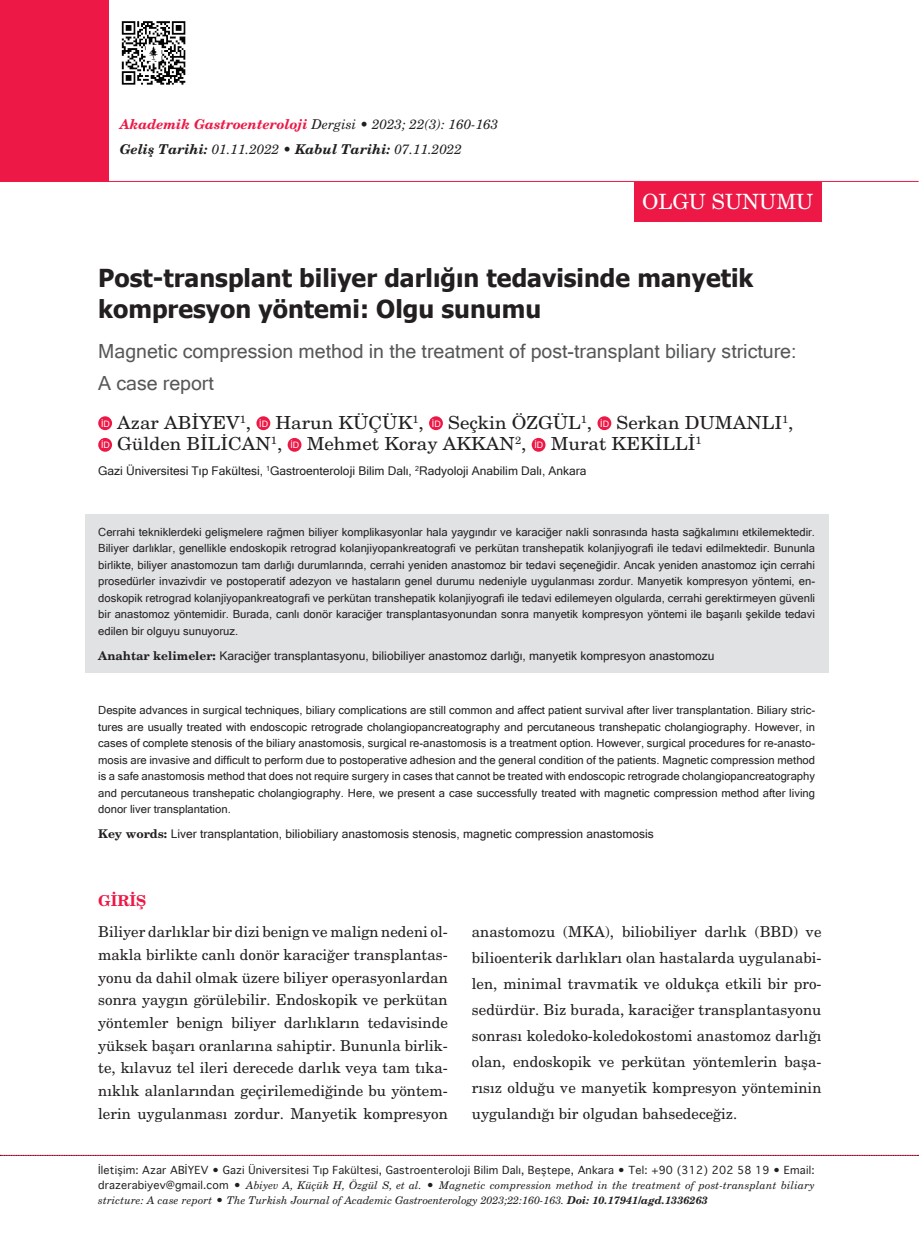
<style>
.page{position:relative;width:919px;height:1238px;background:#fff}
.page>*{position:absolute;margin:0;border:0;box-sizing:border-box;transform-origin:0 0}
.t1{font:700 24.75px/31.5px "Tahoma";color:#231f20}
.t2{font:500 21px "New Century Schoolbook OTF";color:#fff}
.t3{font:19.5px/31.5px "Microsoft Sans Serif";color:#57585a}
.t4{font:500 18px/21.6px "New Century Schoolbook OTF";color:#231f20;scale:1.05 1}
.t5{font:500 15px/22.6px "New Century Schoolbook OTF";color:#231f20;text-align:justify}
.t6{font:700 15px "New Century Schoolbook OTF";color:#ed1845}
.t7{font:italic 500 13.5px/24.8px "New Century Schoolbook OTF";color:#231f20}
.t8{font:12px "Microsoft Sans Serif";color:#231f20}
.t9{font:11.25px/16.5px "Microsoft Sans Serif";color:#231f20;text-align:justify}
.t10{font:italic 500 10.65px/15px "New Century Schoolbook OTF";letter-spacing:.015em;color:#231f20}
.t11{font:10.65px "Thonburi";letter-spacing:.015em;color:#231f20}
.s1{font-weight:700;color:#ed1845}
.s2{font-weight:700}
.s3{font-family:"Microsoft Sans Serif";font-weight:400;font-size:8.85px;color:#fff}
.s4{font-family:"New Century Schoolbook OTF";font-weight:700}
.s5{font-family:"Thonburi";font-weight:400;font-style:normal}
</style>
<div class="page">
<svg style="left:0;top:1154px;width:919px;height:1px"></svg>
<div style="left:0;top:0;width:108px;height:182px;background:#ed1845"></div>
<hr style="left:104px;top:181px;width:814px;height:1px;background:#ed1845">
<svg style="left:121px;top:21px;width:65px;height:64px"></svg>
<div style="left:634px;top:182px;width:187px;height:39px;background:#ed1845"></div>
<div style="left:85px;top:514px;width:743px;height:158px;background:#e1e2e4"></div>
<div style="left:98px;top:416px;width:14px;height:14px;background:#ed1845;border-radius:50%"></div>
<div style="left:256px;top:416px;width:14px;height:14px;background:#ed1845;border-radius:50%"></div>
<div style="left:429px;top:416px;width:14px;height:14px;background:#ed1845;border-radius:50%"></div>
<div style="left:597px;top:416px;width:14px;height:14px;background:#ed1845;border-radius:50%"></div>
<div style="left:98px;top:438px;width:14px;height:14px;background:#ed1845;border-radius:50%"></div>
<div style="left:287px;top:438px;width:14px;height:14px;background:#ed1845;border-radius:50%"></div>
<div style="left:531px;top:438px;width:14px;height:14px;background:#ed1845;border-radius:50%"></div>
<p class="t7" style="left:120px;top:112px;width:380px"><span class="s1">Akademik Gastroenteroloji</span> Dergisi • 2023; 22(3): 160-163<br><span class="s2">Geliş Tarihi:</span> 01.11.2022 • <span class="s2">Kabul Tarihi:</span> 07.11.2022</p>
<h2 class="t2" style="left:642px;top:189px;width:173px">OLGU SUNUMU</h2>
<h1 class="t1" style="left:98px;top:261px;width:656px">Post-transplant biliyer darlığın tedavisinde manyetik kompresyon yöntemi: Olgu sunumu</h1>
<h3 class="t3" style="left:98px;top:336px;width:699px">Magnetic compression method in the treatment of post-transplant biliary stricture:<br>A case report</h3>
<h3 class="t4" style="left:101px;top:411px;width:661px"><span class="s3">İD</span> Azar ABİYEV<sup>1</sup>, <span class="s3">İD</span> Harun KÜÇÜK<sup>1</sup>, <span class="s3">İD</span> Seçkin ÖZGÜL<sup>1</sup>, <span class="s3">İD</span> Serkan DUMANLI<sup>1</sup>,<br><span class="s3">İD</span> Gülden BİLİCAN<sup>1</sup>, <span class="s3">İD</span> Mehmet Koray AKKAN<sup>2</sup>, <span class="s3">İD</span> Murat KEKİLLİ<sup>1</sup></h3>
<p class="t8" style="left:98px;top:464px;width:490px">Gazi Üniversitesi Tıp Fakültesi, <sup>1</sup>Gastroenteroloji Bilim Dalı, <sup>2</sup>Radyoloji Anabilim Dalı, Ankara</p>
<p class="t9" style="left:98px;top:523px;width:718px">Cerrahi tekniklerdeki gelişmelere rağmen biliyer komplikasyonlar hala yaygındır ve karaciğer nakli sonrasında hasta sağkalımını etkilemektedir.<br>Biliyer darlıklar, genellikle endoskopik retrograd kolanjiyopankreatografi ve perkütan transhepatik kolanjiyografi ile tedavi edilmektedir. Bununla birlikte, biliyer anastomozun tam darlığı durumlarında, cerrahi yeniden anastomoz bir tedavi seçeneğidir. Ancak yeniden anastomoz için cerrahi prosedürler invazivdir ve postoperatif adezyon ve hastaların genel durumu nedeniyle uygulanması zordur. Manyetik kompresyon yöntemi, en&shy;doskopik retrograd kolanjiyopankreatografi ve perkütan transhepatik kolanjiyografi ile tedavi edilemeyen olgularda, cerrahi gerektirmeyen güvenli bir anastomoz yöntemidir. Burada, canlı donör karaciğer transplantasyonundan sonra manyetik kompresyon yöntemi ile başarılı şekilde tedavi edilen bir olguyu sunuyoruz.</p>
<p class="t8" style="left:98px;top:648px;width:617px"><span class="s4">Anahtar kelimeler:</span> Karaciğer transplantasyonu, biliobiliyer anastomoz darlığı, manyetik kompresyon anastomozu</p>
<p class="t9" style="left:98px;top:701px;width:718px">Despite advances in surgical techniques, biliary complications are still common and affect patient survival after liver transplantation. Biliary stric&shy;tures are usually treated with endoscopic retrograde cholangiopancreatography and percutaneous transhepatic cholangiography. However, in cases of complete stenosis of the biliary anastomosis, surgical re-anastomosis is a treatment option. However, surgical procedures for re-anasto&shy;mosis are invasive and difficult to perform due to postoperative adhesion and the general condition of the patients. Magnetic compression method is a safe anastomosis method that does not require surgery in cases that cannot be treated with endoscopic retrograde cholangiopancreatography and percutaneous transhepatic cholangiography. Here, we present a case successfully treated with magnetic compression method after living donor liver transplantation.</p>
<p class="t8" style="left:98px;top:827px;width:557px"><span class="s4">Key words:</span> Liver transplantation, biliobiliary anastomosis stenosis, magnetic compression anastomosis</p>
<h3 class="t6" style="left:98px;top:891px;width:50px">GİRİŞ</h3>
<p class="t5" style="left:98px;top:920px;width:351px">Biliyer darlıklar bir dizi benign ve malign nedeni ol&shy;makla birlikte canlı donör karaciğer transplantas&shy;yonu da dahil olmak üzere biliyer operasyonlardan sonra yaygın görülebilir. Endoskopik ve perkütan yöntemler benign biliyer darlıkların tedavisinde yüksek başarı oranlarına sahiptir. Bununla birlik&shy;te, kılavuz tel ileri derecede darlık veya tam tıka&shy;nıklık alanlarından geçirilemediğinde bu yöntem&shy;lerin uygulanması zordur. Manyetik kompresyon</p>
<p class="t5" style="left:472px;top:918px;width:351px;line-height:26px">anastomozu (MKA), biliobiliyer darlık (BBD) ve bilioenterik darlıkları olan hastalarda uygulanabi&shy;len, minimal travmatik ve oldukça etkili bir pro&shy;sedürdür. Biz burada, karaciğer transplantasyonu sonrası koledoko-koledokostomi anastomoz darlığı olan, endoskopik ve perkütan yöntemlerin başa&shy;rısız olduğu ve manyetik kompresyon yönteminin uygulandığı bir olgudan bahsedeceğiz.</p>
<p class="t11" style="left:98px;top:1164px;width:717px">İletişim: Azar ABİYEV • Gazi Üniversitesi Tıp Fakültesi, Gastroenteroloji Bilim Dalı, Beştepe, Ankara • Tel: +90 (312) 202 58 19 • Email:</p>
<p class="t10" style="left:98px;top:1177px;width:718px"><span class="s5">drazerabiyev@gmail.com •</span> Abiyev A, Küçük H, Özgül S, et al. <span class="s5">•</span> Magnetic compression method in the treatment of post-transplant biliary stricture: A case report <span class="s5">•</span> The Turkish Journal of Academic Gastroenterology 2023;22:160-163. <span class="s2">Doi: 10.17941/agd.1336263</span></p>
</div>
